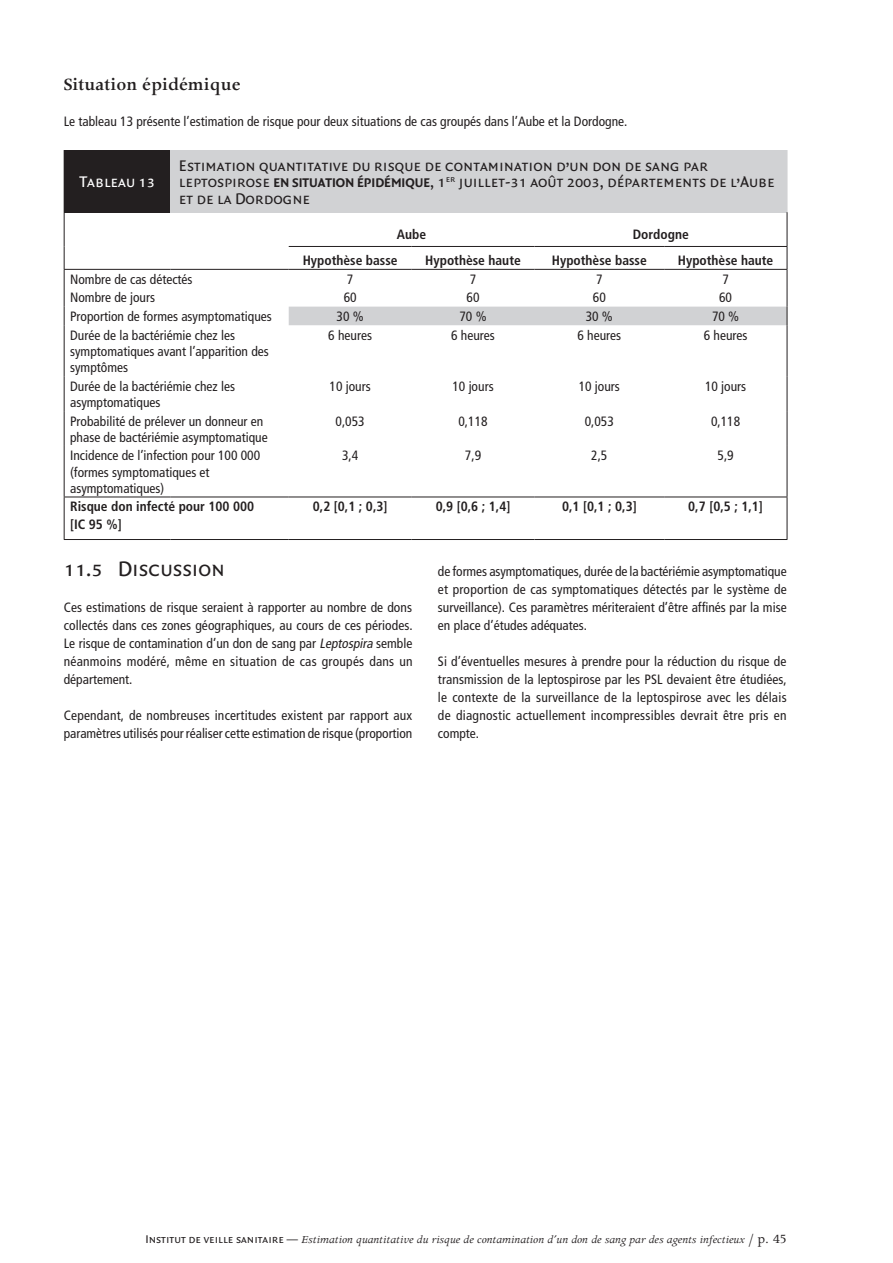
<style>
.page{position:relative;width:893px;height:1263px;background:#fff}
.page>*{position:absolute;margin:0;border:0;box-sizing:border-box;transform-origin:0 0}
.t1{font:22.5px "Quadraat Sans Caps";color:#231f20}
.t2{font:600 19.5px "Apollo";color:#231f20;scale:.95 1}
.t3{font:16.5px/16.5px "Quadraat Sans Caps";color:#231f20}
.t4{font:16.5px "Quadraat Sans Caps";color:#fff}
.t5{font:condensed 13.5px/18px "Frutiger LT Std";color:#231f20}
.t6{font:700 condensed 13.5px/18px "Frutiger LT Std";color:#231f20}
.t7{font:700 13.5px "Quadraat Sans";color:#231f20}
.t8{font:italic 12px "Apollo";color:#231f20}
.s1{font-family:"Quadraat Sans";font-weight:700;font-size:13.5px}
.s2{font-style:italic}
.s3{font-family:"Quadraat Sans Caps";font-style:normal}
.s4{font-style:normal;font-size:14.25px}
</style>
<div class="page">
<div style="left:64px;top:150px;width:106px;height:62px;background:#231f20"></div>
<div style="left:170px;top:150px;width:617px;height:62px;background:#d1d2d4"></div>
<hr style="left:787px;top:150px;width:1px;height:62px;background:#d1d2d4">
<hr style="left:64px;top:212px;width:1px;height:34px;background:#231f20">
<hr style="left:787px;top:212px;width:1px;height:34px;background:#231f20">
<hr style="left:289px;top:246px;width:123px;height:1px;background:#231f20">
<hr style="left:412px;top:246px;width:122px;height:1px;background:#231f20">
<hr style="left:534px;top:246px;width:130px;height:1px;background:#231f20">
<hr style="left:664px;top:246px;width:123px;height:1px;background:#231f20">
<svg style="left:64px;top:246px;width:1px;height:79px"></svg>
<svg style="left:289px;top:247px;width:499px;height:78px"></svg>
<hr style="left:64px;top:325px;width:1px;height:51px;background:#231f20">
<hr style="left:787px;top:325px;width:1px;height:51px;background:#231f20">
<hr style="left:64px;top:376px;width:1px;height:35px;background:#231f20">
<hr style="left:787px;top:376px;width:1px;height:35px;background:#231f20">
<hr style="left:64px;top:411px;width:1px;height:35px;background:#231f20">
<hr style="left:787px;top:411px;width:1px;height:35px;background:#231f20">
<hr style="left:64px;top:446px;width:1px;height:51px;background:#231f20">
<hr style="left:787px;top:446px;width:1px;height:51px;background:#231f20">
<hr style="left:64px;top:269px;width:106px;height:1px;background:#231f20">
<hr style="left:170px;top:269px;width:119px;height:1px;background:#231f20">
<hr style="left:289px;top:269px;width:123px;height:1px;background:#231f20">
<hr style="left:412px;top:269px;width:122px;height:1px;background:#231f20">
<hr style="left:534px;top:269px;width:130px;height:1px;background:#231f20">
<hr style="left:664px;top:269px;width:123px;height:1px;background:#231f20">
<hr style="left:64px;top:497px;width:106px;height:1px;background:#231f20">
<hr style="left:64px;top:497px;width:1px;height:42px;background:#231f20">
<hr style="left:170px;top:497px;width:119px;height:1px;background:#231f20">
<hr style="left:289px;top:497px;width:123px;height:1px;background:#231f20">
<hr style="left:412px;top:497px;width:122px;height:1px;background:#231f20">
<hr style="left:534px;top:497px;width:130px;height:1px;background:#231f20">
<hr style="left:664px;top:497px;width:123px;height:1px;background:#231f20">
<hr style="left:787px;top:497px;width:1px;height:42px;background:#231f20">
<hr style="left:64px;top:539px;width:106px;height:1px;background:#231f20">
<hr style="left:170px;top:539px;width:119px;height:1px;background:#231f20">
<hr style="left:289px;top:539px;width:123px;height:1px;background:#231f20">
<hr style="left:412px;top:539px;width:122px;height:1px;background:#231f20">
<hr style="left:534px;top:539px;width:130px;height:1px;background:#231f20">
<hr style="left:664px;top:539px;width:123px;height:1px;background:#231f20">
<h2 class="t2" style="left:64px;top:74px;width:188px">Situation épidémique</h2>
<p class="t5" style="left:64px;top:112px;width:565px">Le tableau 13 présente l’estimation de risque pour deux situations de cas groupés dans l’Aube et la Dordogne.</p>
<p class="t4" style="left:80px;top:172px;width:77px">Tableau 13</p>
<p class="t3" style="left:179px;top:157px;width:531px">Estimation quantitative du risque de contamination d’un don de sang par leptospirose <span class="s1">en situation</span></p>
<p class="t7" style="left:357px;top:175px;width:9px">épidémique</p>
<p class="t3" style="left:430px;top:174px;width:346px">, 1<sup>er</sup> juillet-31 août 2003, départements de l’Aube</p>
<p class="t3" style="left:179px;top:190px;width:133px">et de la Dordogne</p>
<p class="t6" style="left:397px;top:226px;width:31px">Aube</p>
<p class="t6" style="left:633px;top:226px;width:58px">Dordogne</p>
<p class="t6" style="left:303px;top:251px;width:96px">Hypothèse basse</p>
<p class="t6" style="left:425px;top:251px;width:97px">Hypothèse haute</p>
<p class="t6" style="left:552px;top:251px;width:96px">Hypothèse basse</p>
<p class="t6" style="left:678px;top:251px;width:97px">Hypothèse haute</p>
<p class="t5" style="left:70px;top:270px;width:124px">Nombre de cas détectés</p>
<p class="t5" style="left:347px;top:270px;width:8px">7</p>
<p class="t5" style="left:470px;top:270px;width:8px">7</p>
<p class="t5" style="left:596px;top:270px;width:8px">7</p>
<p class="t5" style="left:722px;top:270px;width:8px">7</p>
<p class="t5" style="left:70px;top:289px;width:86px">Nombre de jours</p>
<p class="t5" style="left:344px;top:289px;width:14px">60</p>
<p class="t5" style="left:467px;top:289px;width:14px">60</p>
<p class="t5" style="left:593px;top:289px;width:14px">60</p>
<p class="t5" style="left:719px;top:289px;width:14px">60</p>
<p class="t5" style="left:70px;top:307px;width:203px">Proportion de formes asymptomatiques</p>
<p class="t5" style="left:337px;top:307px;width:29px">30 %</p>
<p class="t5" style="left:459px;top:307px;width:29px">70 %</p>
<p class="t5" style="left:586px;top:307px;width:29px">30 %</p>
<p class="t5" style="left:712px;top:307px;width:29px">70 %</p>
<p class="t5" style="left:70px;top:327px;width:200px;line-height:16.2px">Durée de la bactériémie chez les symptomatiques avant l’apparition des symptômes</p>
<p class="t5" style="left:328px;top:326px;width:45px">6 heures</p>
<p class="t5" style="left:451px;top:326px;width:45px">6 heures</p>
<p class="t5" style="left:577px;top:326px;width:45px">6 heures</p>
<p class="t5" style="left:704px;top:326px;width:45px">6 heures</p>
<p class="t5" style="left:70px;top:378px;width:166px;line-height:16.2px">Durée de la bactériémie chez les asymptomatiques</p>
<p class="t5" style="left:330px;top:377px;width:43px">10 jours</p>
<p class="t5" style="left:452px;top:377px;width:43px">10 jours</p>
<p class="t5" style="left:579px;top:377px;width:43px">10 jours</p>
<p class="t5" style="left:705px;top:377px;width:43px">10 jours</p>
<p class="t5" style="left:70px;top:413px;width:199px;line-height:16.2px">Probabilité de prélever un donneur en phase de bactériémie asymptomatique</p>
<p class="t5" style="left:336px;top:412px;width:31px">0,053</p>
<p class="t5" style="left:458px;top:412px;width:31px">0,118</p>
<p class="t5" style="left:585px;top:412px;width:31px">0,053</p>
<p class="t5" style="left:711px;top:412px;width:31px">0,118</p>
<p class="t5" style="left:70px;top:448px;width:192px;line-height:16.2px">Incidence de l’infection pour 100 000 (formes symptomatiques et asymptomatiques)</p>
<p class="t5" style="left:342px;top:447px;width:18px">3,4</p>
<p class="t5" style="left:465px;top:447px;width:18px">7,9</p>
<p class="t5" style="left:591px;top:447px;width:18px">2,5</p>
<p class="t5" style="left:717px;top:447px;width:18px">5,9</p>
<p class="t6" style="left:70px;top:498px;width:185px">Risque don infecté pour 100 000 [IC 95 %]</p>
<p class="t6" style="left:313px;top:498px;width:76px">0,2 [0,1 ; 0,3]</p>
<p class="t6" style="left:436px;top:498px;width:76px">0,9 [0,6 ; 1,4]</p>
<p class="t6" style="left:562px;top:498px;width:76px">0,1 [0,1 ; 0,3]</p>
<p class="t6" style="left:688px;top:498px;width:76px">0,7 [0,5 ; 1,1]</p>
<h1 class="t1" style="left:64px;top:556px;width:163px">11.5 Discussion</h1>
<p class="t5" style="left:64px;top:598px;width:350px;text-align:justify">Ces estimations de risque seraient à rapporter au nombre de dons collectés dans ces zones géographiques, au cours de ces périodes.<br>Le risque de contamination d’un don de sang par <span class="s2">Leptospira</span> semble néanmoins modéré, même en situation de cas groupés dans un département.</p>
<p class="t5" style="left:64px;top:706px;width:350px">Cependant, de nombreuses incertitudes existent par rapport aux paramètres utilisés pour réaliser cette estimation de risque (proportion</p>
<p class="t5" style="left:438px;top:562px;width:350px;text-align:justify">de formes asymptomatiques, durée de la bactériémie asymptomatique et proportion de cas symptomatiques détectés par le système de surveillance). Ces paramètres mériteraient d’être affinés par la mise en place d’études adéquates.</p>
<p class="t5" style="left:438px;top:652px;width:350px;text-align:justify">Si d’éventuelles mesures à prendre pour la réduction du risque de transmission de la leptospirose par les PSL devaient être étudiées, le contexte de la surveillance de la leptospirose avec les délais de diagnostic actuellement incompressibles devrait être pris en compte.</p>
<p class="t8" style="left:145px;top:1233px;width:643px"><span class="s3">Institut de veille sanitaire —</span> Estimation quantitative du risque de contamination d’un don de sang par des agents infectieux <span class="s4">/ p. 45</span></p>
</div>
